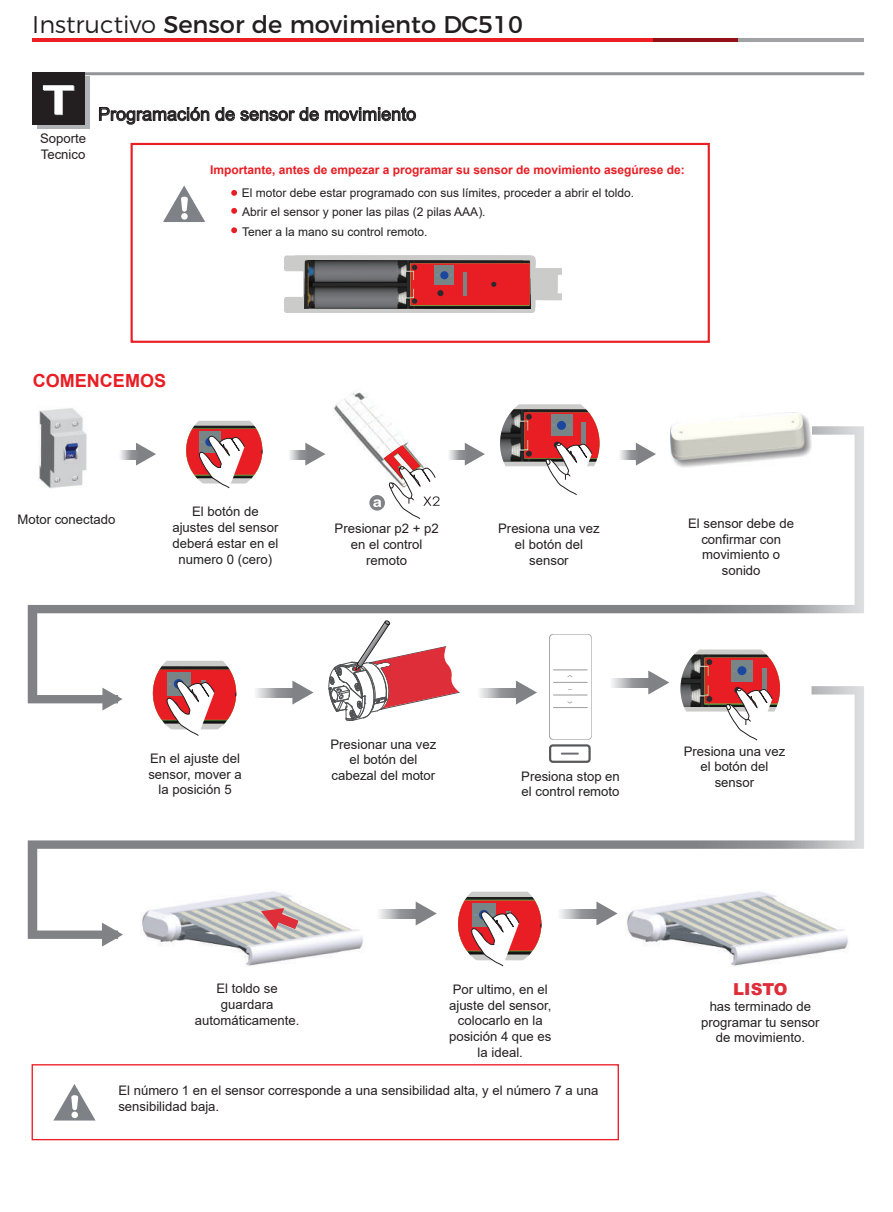
<style>
.page{position:relative;width:893px;height:1212px;background:#fff}
.page>*{position:absolute;margin:0;border:0;box-sizing:border-box;transform-origin:0 0}
.t1{font:24.15px "Montserrat";color:#231f20}
.t2{font:18px "Arial";color:#231f20}
.t3{font:700 18px "Arial";color:#e91d24}
.t4{font:900 16.5px "Arial";color:#dd2e39}
.t5{font:13.2px/15.8px "Arial";color:#231f20;text-align:center}
.t6{font:12px/19.5px "Arial";color:#231f20}
.t7{font:700 12px "Arial";color:#e91d24}
.s1{font-weight:300}
</style>
<div class="page">
<hr style="left:35px;top:72px;width:829px;height:3px;background:#939598">
<svg style="left:99px;top:107px;width:110px;height:18px"></svg>
<svg style="left:215px;top:107px;width:104px;height:14px"></svg>
<svg style="left:325px;top:107px;width:91px;height:14px"></svg>
<div style="left:37px;top:76px;width:53px;height:53px;background:#b2b3b7"></div>
<div style="left:32px;top:72px;width:53px;height:53px;background:#231f20"></div>
<svg style="left:43px;top:85px;width:31px;height:30px"></svg>
<img style="left:284px;top:256px;width:277px;height:57px">
<img style="left:305px;top:260px;width:226px;height:48px">
<svg style="left:410px;top:263px;width:120px;height:42px;background:#e22025"></svg>
<hr style="left:463px;top:272px;width:4px;height:24px;background:#778587">
<div style="left:435px;top:265px;width:19px;height:20px;background:#778587"></div>
<div style="left:440px;top:271px;width:8px;height:8px;background:#1c479e;border-radius:50%"></div>
<svg style="left:163px;top:185px;width:42px;height:37px"></svg>
<div style="left:181px;top:213px;width:7px;height:7px;background:#fff;border-radius:50%"></div>
<svg style="left:53px;top:1084px;width:42px;height:36px"></svg>
<div style="left:71px;top:1111px;width:7px;height:7px;background:#fff;border-radius:50%"></div>
<img style="left:151px;top:939px;width:212px;height:28px">
<img style="left:636px;top:939px;width:212px;height:28px">
<img style="left:38px;top:408px;width:45px;height:18px">
<img style="left:334px;top:392px;width:58px;height:34px">
<img style="left:514px;top:404px;width:72px;height:5px">
<img style="left:503px;top:409px;width:86px;height:17px">
<svg style="left:524px;top:412px;width:73px;height:14px"></svg>
<img style="left:194px;top:421px;width:61px;height:5px">
<svg style="left:102px;top:939px;width:13px;height:7px"></svg>
<svg style="left:28px;top:426px;width:836px;height:260px"></svg>
<svg style="left:28px;top:686px;width:836px;height:253px"></svg>
<img style="left:670px;top:412px;width:141px;height:55px">
<hr style="left:653px;top:38px;width:211px;height:4px;background:#9fa1a3">
<hr style="left:32px;top:38px;width:705px;height:4px;background:#ee1d23">
<svg style="left:231px;top:190px;width:6px;height:6px"></svg>
<svg style="left:231px;top:208px;width:6px;height:6px"></svg>
<svg style="left:231px;top:227px;width:6px;height:6px"></svg>
<svg style="left:261px;top:908px;width:37px;height:22px"></svg>
<div style="left:32px;top:1064px;width:587px;height:76px;border:1px solid #e91d24"></div>
<div style="left:131px;top:143px;width:579px;height:200px;border:2px solid #e91d24"></div>
<svg style="left:458px;top:900px;width:83px;height:67px"></svg>
<h1 class="t1" style="left:32px;top:5px;width:492px"><span class="s1">Instructivo</span> Sensor de movimiento DC510</h1>
<p class="t5" style="left:40px;top:131px;width:48px;text-align:left">Soporte<br>Tecnico</p>
<h2 class="t2" style="left:98px;top:102px;width:320px">Programación de sensor de movimiento</h2>
<p class="t7" style="left:210px;top:162px;width:476px">Importante, antes de empezar a programar su sensor de movimiento asegúrese de:</p>
<p class="t6" style="left:242px;top:183px;width:394px">El motor debe estar programado con sus límites, proceder a abrir el toldo.<br>Abrir el sensor y poner las pilas (2 pilas AAA).<br>Tener a la mano su control remoto.</p>
<h2 class="t3" style="left:33px;top:368px;width:135px">COMENCEMOS</h2>
<p class="t5" style="left:17px;top:511px;width:99px">Motor conectado</p>
<p class="t5" style="left:172px;top:504px;width:107px">El botón de ajustes del sensor deberá estar en el numero 0 (cero)</p>
<p class="t5" style="left:335px;top:521px;width:106px">Presionar p2 + p2 en el control remoto</p>
<p class="t5" style="left:498px;top:521px;width:103px">Presiona una vez el botón del sensor</p>
<p class="t5" style="left:148px;top:750px;width:95px">En el ajuste del sensor, mover a la posición 5</p>
<p class="t5" style="left:330px;top:736px;width:107px">Presionar una vez el botón del cabezal del motor</p>
<p class="t5" style="left:521px;top:768px;width:100px;text-align:left">Presiona stop en el control remoto</p>
<p class="t5" style="left:688px;top:515px;width:107px">El sensor debe de confirmar con movimiento o sonido</p>
<p class="t5" style="left:684px;top:743px;width:103px">Presiona una vez el botón del sensor</p>
<p class="t5" style="left:195px;top:980px;width:106px">El toldo se guardara automáticamente.</p>
<p class="t5" style="left:449px;top:981px;width:104px">Por ultimo, en el ajuste del sensor, colocarlo en la posición 4 que es la ideal.</p>
<p class="t5" style="left:118px;top:1083px;width:482px;text-align:left">El número 1 en el sensor corresponde a una sensibilidad alta, y el número 7 a una sensibilidad baja.</p>
<p class="t4" style="left:733px;top:977px;width:56px">LISTO</p>
<p class="t5" style="left:701px;top:998px;width:120px">has terminado de programar tu sensor de movimiento.</p>
</div>
